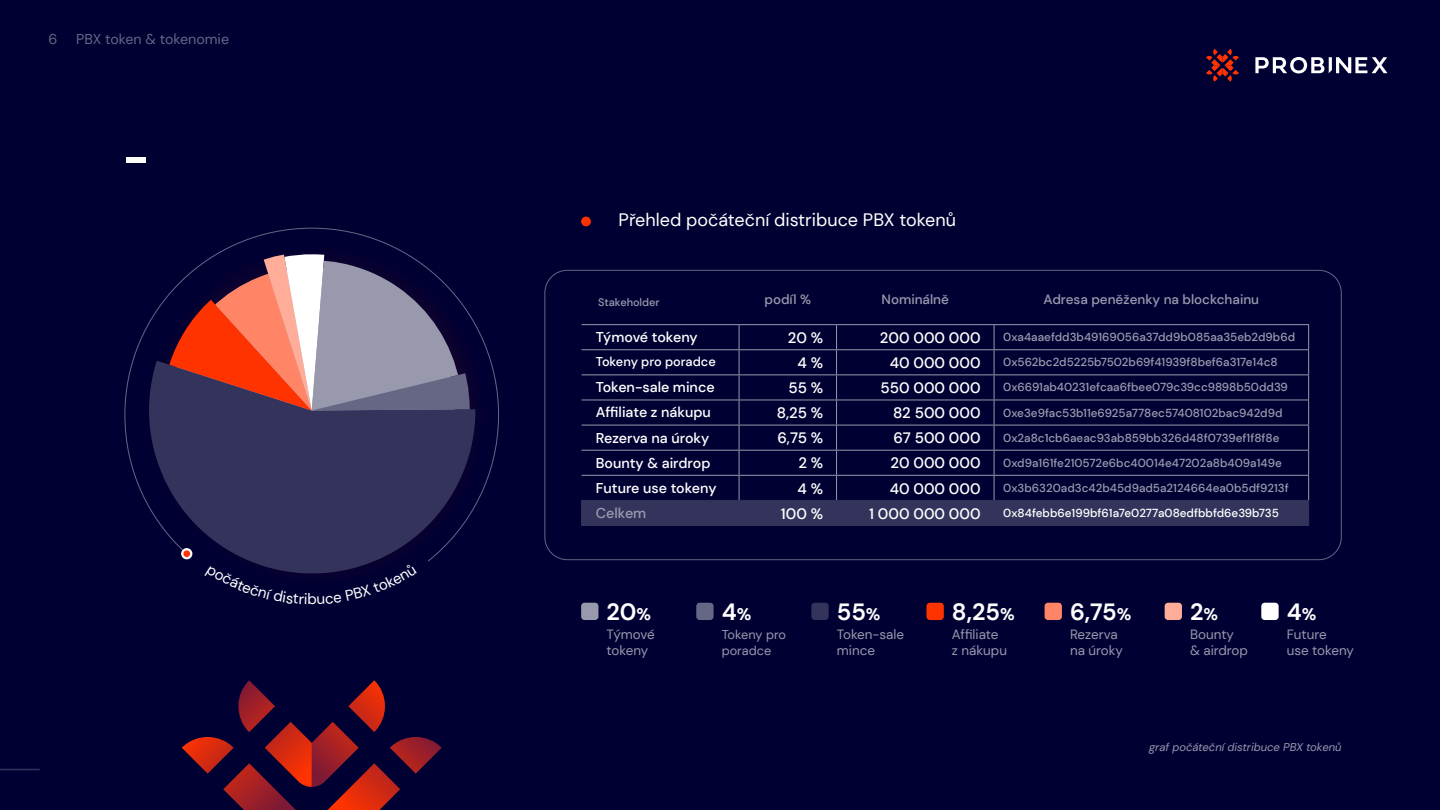
<style>
.page{position:relative;width:1440px;height:810px;background:#003}
.page>*{position:absolute;margin:0;border:0;box-sizing:border-box;transform-origin:0 0}
.t1{font:700 23.48px "DM Sans";letter-spacing:-.005em;color:#fff}
.t2{font:18px "DM Sans";color:#fff}
.t3{font:500 15.08px "DM Sans";color:#fff}
.t4{font:15px "DM Sans";color:#fff}
.t5{font:500 14.25px "DM Sans";color:#fff}
.t6{font:14.25px "DM Sans";color:#666685}
.t7{font:500 14.25px "DM Sans";color:#9999ad}
.t8{font:13.42px/16.1px "DM Sans";color:#9999ad}
.t9{font:500 13.42px "DM Sans";color:#9999ad}
.t10{font:12.75px/16.1px "DM Sans";color:#9999ad}
.t11{font:500 12.75px "DM Sans";color:#fff}
.t12{font:500 11.62px "DM Sans";color:#9999ad}
.t13{font:500 11.62px "DM Sans";color:#fff}
.t14{font:italic 11.25px "DM Sans";color:#9999ad}
.t15{font:500 10.88px "DM Sans";color:#9999ad}
.s1{font-size:16.8px}
</style>
<div class="page">
<div style="left:127px;top:157px;width:19px;height:6px;background:#fff"></div>
<svg style="left:1206px;top:49px;width:33px;height:33px"></svg>
<svg style="left:1255px;top:57px;width:133px;height:16px"></svg>
<svg style="left:182px;top:680px;width:260px;height:130px"></svg>
<div style="left:581px;top:217px;width:10px;height:9px;background:#f30;border-radius:50%"></div>
<div style="left:124px;top:227px;width:375px;height:335px;background:#003"></div>
<div style="left:138px;top:237px;width:358px;height:357px;background:#003"></div>
<svg style="left:147px;top:411px;width:342px;height:163px;fill:#33335c"></svg>
<svg style="left:147px;top:240px;width:342px;height:171px"></svg>
<div style="left:182px;top:549px;width:9px;height:9px;background:#f30;border-radius:50%"></div>
<div style="left:181px;top:548px;width:11px;height:11px;border:2px solid #fff;border-radius:50%"></div>
<div style="left:581px;top:603px;width:17px;height:17px;background:#9999ad;border-radius:3px"></div>
<div style="left:696px;top:603px;width:18px;height:17px;background:#666685;border-radius:3px"></div>
<div style="left:811px;top:603px;width:18px;height:17px;background:#33335c;border-radius:3px"></div>
<div style="left:926px;top:603px;width:18px;height:17px;background:#f30;border-radius:3px"></div>
<div style="left:1045px;top:603px;width:17px;height:17px;background:#ff8566;border-radius:3px"></div>
<div style="left:1165px;top:603px;width:17px;height:17px;background:#ffad99;border-radius:3px"></div>
<div style="left:1261px;top:603px;width:18px;height:17px;background:#fff;border-radius:3px"></div>
<div style="left:522px;top:247px;width:853px;height:346px;background:#000;opacity:.15"></div>
<hr style="left:0;top:769px;width:40px;height:1px;background:#33335c">
<svg style="left:205px;top:566px;width:102px;height:38px"></svg>
<svg style="left:317px;top:563px;width:100px;height:41px"></svg>
<p class="t6" style="left:48px;top:30px;width:10px">6</p>
<p class="t6" style="left:76px;top:30px;width:154px">PBX token &amp; tokenomie</p>
<p class="t4" style="left:307px;top:590px;width:11px">b</p>
<h2 class="t2" style="left:619px;top:209px;width:339px">Přehled počáteční distribuce PBX tokenů</h2>
<p class="t15" style="left:598px;top:295px;width:63px">Stakeholder</p>
<p class="t9" style="left:764px;top:291px;width:48px">podíl %</p>
<p class="t9" style="left:882px;top:291px;width:69px">Nominálně</p>
<p class="t9" style="left:1044px;top:291px;width:217px">Adresa peněženky na blockchainu</p>
<p class="t5" style="left:596px;top:328px;width:103px">Týmové tokeny</p>
<p class="t3" style="left:788px;top:328px;width:37px">20 %</p>
<p class="t3" style="left:880px;top:328px;width:102px">200 000 000</p>
<p class="t12" style="left:1003px;top:330px;width:293px">0xa4aaefdd3b49169056a37dd9b085aa35eb2d9b6d</p>
<p class="t11" style="left:596px;top:353px;width:122px">Tokeny pro poradce</p>
<p class="t3" style="left:798px;top:353px;width:27px">4 %</p>
<p class="t3" style="left:890px;top:353px;width:93px">40 000 000</p>
<p class="t12" style="left:1003px;top:355px;width:276px">0x562bc2d5225b7502b69f41939f8bef6a317e14c8</p>
<p class="t5" style="left:596px;top:378px;width:120px">Token-sale mince</p>
<p class="t3" style="left:788px;top:379px;width:36px">55 %</p>
<p class="t3" style="left:880px;top:379px;width:102px">550 000 000</p>
<p class="t12" style="left:1003px;top:380px;width:286px">0x6691ab40231efcaa6fbee079c39cc9898b50dd39</p>
<p class="t5" style="left:596px;top:404px;width:117px">Affiliate z nákupu</p>
<p class="t3" style="left:777px;top:404px;width:48px">8,25 %</p>
<p class="t3" style="left:893px;top:404px;width:89px">82 500 000</p>
<p class="t12" style="left:1003px;top:405px;width:281px">0xe3e9fac53b11e6925a778ec57408102bac942d9d</p>
<p class="t5" style="left:596px;top:429px;width:115px">Rezerva na úroky</p>
<p class="t3" style="left:777px;top:429px;width:47px">6,75 %</p>
<p class="t3" style="left:894px;top:429px;width:89px">67 500 000</p>
<p class="t12" style="left:1003px;top:430px;width:278px">0x2a8c1cb6aeac93ab859bb326d48f0739ef1f8f8e</p>
<p class="t5" style="left:596px;top:454px;width:116px">Bounty &amp; airdrop</p>
<p class="t3" style="left:798px;top:454px;width:26px">2 %</p>
<p class="t3" style="left:891px;top:454px;width:92px">20 000 000</p>
<p class="t12" style="left:1003px;top:455px;width:280px">0xd9a161fe210572e6bc40014e47202a8b409a149e</p>
<p class="t5" style="left:596px;top:479px;width:122px">Future use tokeny</p>
<p class="t3" style="left:798px;top:479px;width:27px">4 %</p>
<p class="t3" style="left:890px;top:479px;width:93px">40 000 000</p>
<p class="t12" style="left:1003px;top:481px;width:287px">0x3b6320ad3c42b45d9ad5a2124664ea0b5df9213f</p>
<p class="t7" style="left:596px;top:504px;width:52px">Celkem</p>
<p class="t3" style="left:781px;top:504px;width:44px">100 %</p>
<p class="t3" style="left:869px;top:504px;width:113px">1 000 000 000</p>
<p class="t13" style="left:1003px;top:506px;width:277px">0x84febb6e199bf61a7e0277a08edfbbfd6e39b735</p>
<h1 class="t1" style="left:607px;top:597px;width:46px">20<span class="s1">%</span></h1>
<p class="t8" style="left:607px;top:626px;width:50px">Týmové tokeny</p>
<h1 class="t1" style="left:722px;top:597px;width:31px">4<span class="s1">%</span></h1>
<p class="t10" style="left:722px;top:627px;width:66px">Tokeny pro poradce</p>
<h1 class="t1" style="left:837px;top:597px;width:45px">55<span class="s1">%</span></h1>
<p class="t8" style="left:837px;top:626px;width:69px">Token-sale mince</p>
<h1 class="t1" style="left:952px;top:597px;width:64px">8,25<span class="s1">%</span></h1>
<p class="t8" style="left:952px;top:626px;width:57px">Affiliate z nákupu</p>
<h1 class="t1" style="left:1070px;top:597px;width:63px">6,75<span class="s1">%</span></h1>
<p class="t8" style="left:1070px;top:626px;width:54px">Rezerva na úroky</p>
<h1 class="t1" style="left:1190px;top:597px;width:30px">2<span class="s1">%</span></h1>
<p class="t8" style="left:1190px;top:626px;width:59px">Bounty<br>&amp; airdrop</p>
<h1 class="t1" style="left:1287px;top:597px;width:31px">4<span class="s1">%</span></h1>
<p class="t8" style="left:1287px;top:626px;width:69px">Future<br>use tokeny</p>
<p class="t14" style="left:1149px;top:740px;width:194px">graf počáteční distribuce PBX tokenů</p>
</div>
